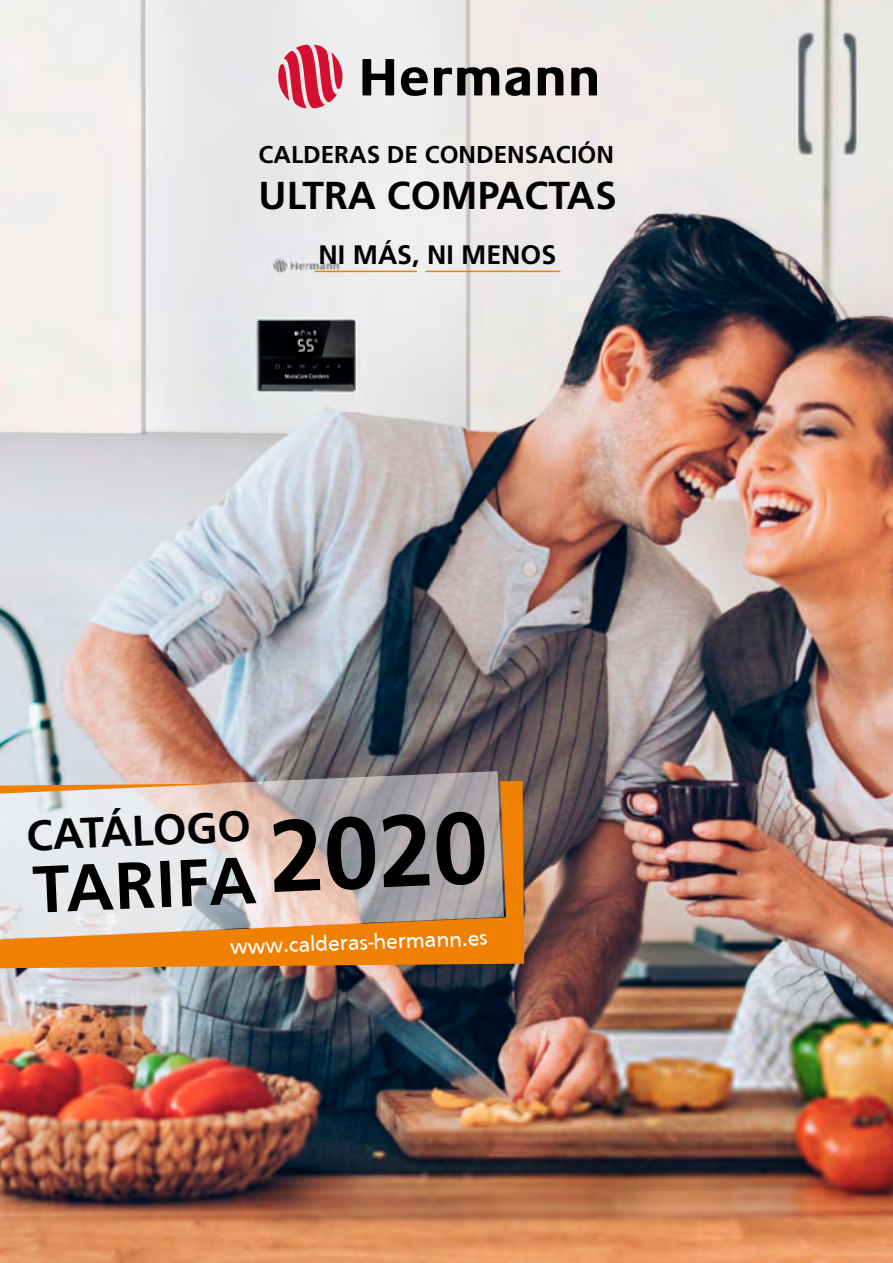
<style>
.page{position:relative;width:893px;height:1263px;background:#fff}
.page>*{position:absolute;margin:0;border:0;box-sizing:border-box;transform-origin:0 0}
.t1{font:700 66.15px "Frutiger LT Std";color:#000}
.t2{font:700 42.9px "Frutiger LT Std";color:#000}
.t3{font:700 38.85px "Frutiger LT Std";color:#000}
.t4{font:700 26.7px "Frutiger LT Std";color:#000}
.t5{font:700 24.3px "Frutiger LT Std";color:#000}
.t6{font:22.2px "Frutiger Normal";color:#fff}
</style>
<div class="page">
<img style="left:0;top:0;width:893px;height:1263px">
<svg style="left:362px;top:59px;width:32px;height:36px"></svg>
<svg style="left:401px;top:67px;width:27px;height:29px"></svg>
<svg style="left:434px;top:67px;width:65px;height:28px"></svg>
<svg style="left:505px;top:67px;width:25px;height:29px"></svg>
<svg style="left:538px;top:67px;width:25px;height:28px"></svg>
<svg style="left:571px;top:67px;width:26px;height:28px"></svg>
<svg style="left:278px;top:44px;width:64px;height:65px"></svg>
<hr style="left:315px;top:271px;width:102px;height:1px;background:#ef8002">
<hr style="left:425px;top:271px;width:135px;height:1px;background:#ef8002">
<svg style="left:0;top:771px;width:504px;height:10px"></svg>
<svg style="left:0;top:781px;width:524px;height:187px"></svg>
<p class="t5" style="left:259px;top:140px;width:357px">CALDERAS DE CONDENSACIÓN</p>
<h3 class="t3" style="left:259px;top:173px;width:360px">ULTRA COMPACTAS</h3>
<p class="t4" style="left:319px;top:239px;width:239px">NI MÁS, NI MENOS</p>
<h2 class="t2" style="left:25px;top:811px;width:226px;rotate:-3deg">CATÁLOGO</h2>
<h1 class="t1" style="left:32px;top:850px;width:458px;rotate:-2deg">TARIFA <sup>2020</sup></h1>
<p class="t6" style="left:230px;top:934px;width:259px;rotate:-2deg">www.calderas-hermann.es</p>
</div>
